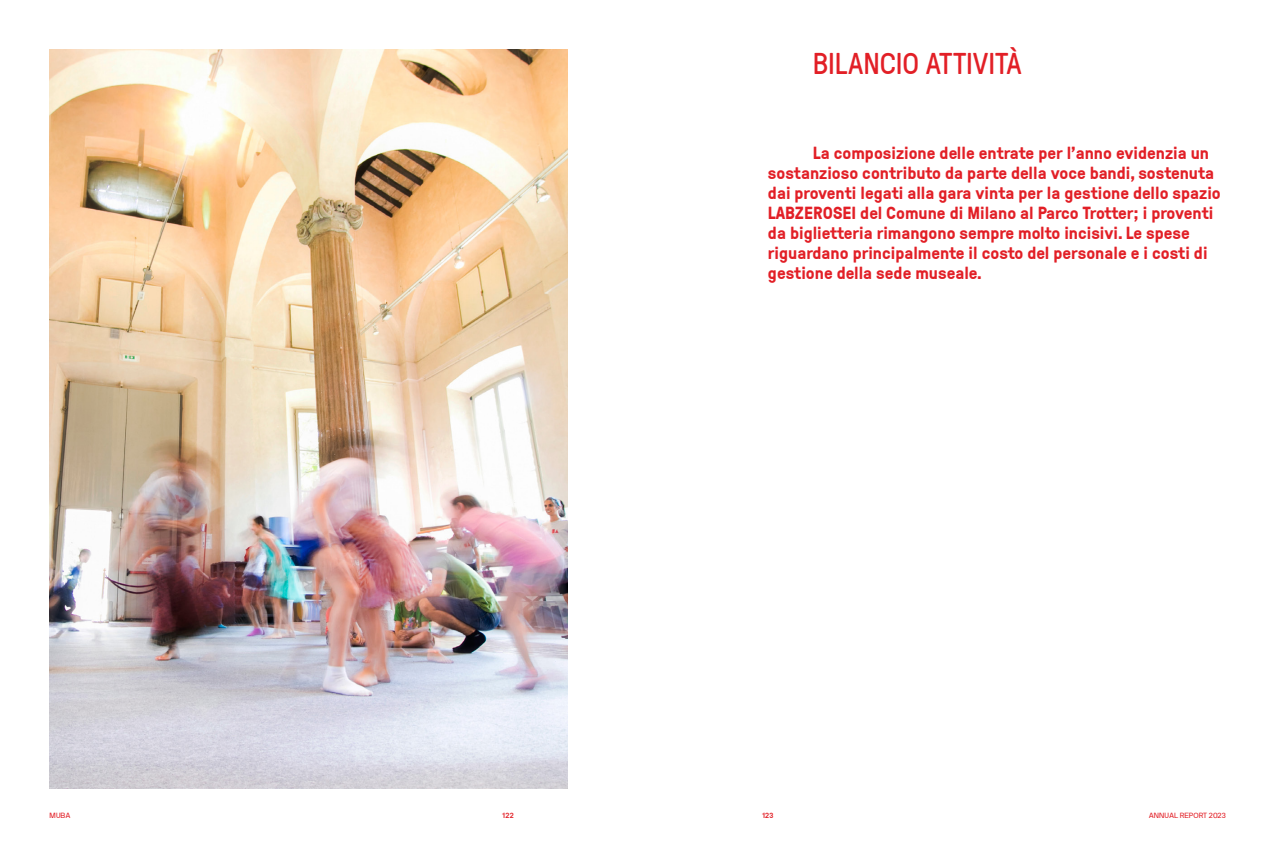
<style>
.page{position:relative;width:1276px;height:851px;background:#fff}
.page>*{position:absolute;margin:0;border:0;box-sizing:border-box;transform-origin:0 0}
.t1{font:30px "GT Pressura";letter-spacing:.005em;color:#e21f26}
.t2{font:700 17.5px/20px "GT Pressura";color:#e21f26}
.t3{font:7.5px "NB International Regular Webfont";color:#e21f26}
.t4{font:7.5px "NB International Bold Webfont";color:#e21f26}
</style>
<div class="page">
<img style="left:50px;top:50px;width:517px;height:738px">
<h1 class="t1" style="left:813px;top:42px;width:210px">BILANCIO ATTIVITÀ</h1>
<p class="t2" style="left:768px;top:142px;width:454px;text-indent:45px">La composizione delle entrate per l’anno evidenzia un sostanzioso contributo da parte della voce bandi, sostenuta dai proventi legati alla gara vinta per la gestione dello spazio LABZEROSEI del Comune di Milano al Parco Trotter; i proventi da biglietteria rimangono sempre molto incisivi. Le spese riguardano principalmente il costo del personale e i costi di gestione della sede museale.</p>
<p class="t3" style="left:50px;top:811px;width:22px">MUBA</p>
<p class="t4" style="left:502px;top:811px;width:13px">122</p>
<p class="t4" style="left:762px;top:811px;width:13px">123</p>
<p class="t3" style="left:1148px;top:811px;width:79px">ANNUAL REPORT 2023</p>
</div>
